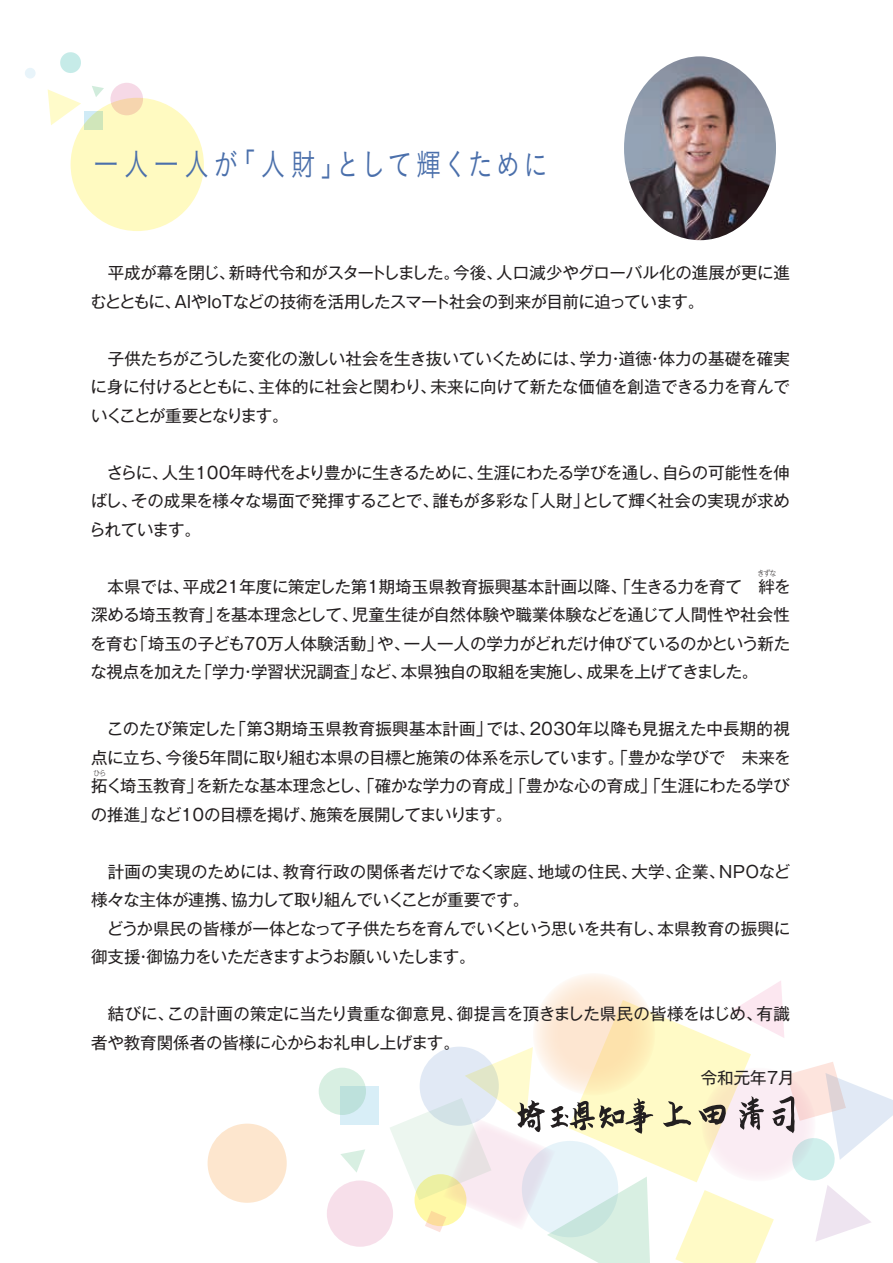
<style>
.page{position:relative;width:893px;height:1263px;background:#fff}
.page>*{position:absolute;margin:0;border:0;box-sizing:border-box;transform-origin:0 0}
.t1{font:31.5px "Koburina Go Std W3";letter-spacing:.115em;color:#4a6fab;scale:.8 1}
.t2{font:16.5px/28.5px "Gothic MB101 Pro";letter-spacing:-.02em;color:#231f20;text-align:justify}
.t3{font:16.5px/28.5px "Gothic MB101 Pro";letter-spacing:-.04em;color:#231f20}
.t4{font:300 7.5px "Gothic MB101 Pro";color:#231f20;scale:.89 1}
</style>
<div class="page">
<div style="left:319px;top:1068px;width:47px;height:47px;background:#d8efe2;border-radius:50%"></div>
<svg style="left:340px;top:1086px;width:38px;height:39px"></svg>
<div style="left:208px;top:1123px;width:79px;height:80px;background:#fde6ce;border-radius:50%"></div>
<div style="left:327px;top:1180px;width:66px;height:67px;background:#f7dfea;border-radius:50%"></div>
<svg style="left:340px;top:1149px;width:25px;height:23px"></svg>
<img style="left:624px;top:56px;width:152px;height:184px">
<svg style="left:389px;top:980px;width:504px;height:283px"></svg>
<div style="left:71px;top:98px;width:133px;height:133px;background:#fffac1;border-radius:50%"></div>
<svg style="left:84px;top:111px;width:19px;height:19px"></svg>
<svg style="left:110px;top:83px;width:33px;height:32px"></svg>
<div style="left:25px;top:68px;width:11px;height:11px;background:#e8f4fa;border-radius:50%"></div>
<svg style="left:48px;top:89px;width:33px;height:36px"></svg>
<svg style="left:92px;top:86px;width:12px;height:11px"></svg>
<svg style="left:60px;top:52px;width:21px;height:21px"></svg>
<h1 class="t1" style="left:94px;top:141px;width:570px">一人一人が「人財」として輝くために</h1>
<p class="t3" style="left:90px;top:257px;width:701px">　平成が幕を閉じ、新時代令和がスタートしました。今後、人口減少やグローバル化の進展が更に進むとともに、ＡＩやＩｏＴなどの技術を活用したスマート社会の到来が目前に迫っています。</p>
<p class="t2" style="left:91px;top:342px;width:701px">　子供たちがこうした変化の激しい社会を生き抜いていくためには、学力・道徳・体力の基礎を確実に身に付けるとともに、主体的に社会と関わり、未来に向けて新たな価値を創造できる力を育んでいくことが重要となります。</p>
<p class="t2" style="left:89px;top:456px;width:702px">　さらに、人生１００年時代をより豊かに生きるために、生涯にわたる学びを通し、自らの可能性を伸ばし、その成果を様々な場面で発揮することで、誰もが多彩な「人財」として輝く社会の実現が求められています。</p>
<p class="t4" style="left:757px;top:567px;width:23px">きずな</p>
<p class="t2" style="left:90px;top:570px;width:702px">　本県では、平成２１年度に策定した第1期埼玉県教育振興基本計画以降、「生きる力を育て　絆を深める埼玉教育」を基本理念として、児童生徒が自然体験や職業体験などを通じて人間性や社会性を育む「埼玉の子ども７０万人体験活動」や、一人一人の学力がどれだけ伸びているのかという新たな視点を加えた「学力・学習状況調査」など、本県独自の取組を実施し、成果を上げてきました。</p>
<p class="t2" style="left:91px;top:713px;width:701px">　このたび策定した「第３期埼玉県教育振興基本計画」では、２０３０年以降も見据えた中長期的視点に立ち、今後５年間に取り組む本県の目標と施策の体系を示しています。「豊かな学びで　未来を拓く埼玉教育」を新たな基本理念とし、「確かな学力の育成」「豊かな心の育成」「生涯にわたる学びの推進」など１０の目標を掲げ、施策を展開してまいります。</p>
<p class="t4" style="left:94px;top:767px;width:16px">ひら</p>
<p class="t2" style="left:91px;top:855px;width:701px;text-align:left">　計画の実現のためには、教育行政の関係者だけでなく家庭、地域の住民、大学、企業、ＮＰＯなど様々な主体が連携、協力して取り組んでいくことが重要です。<br>　どうか県民の皆様が一体となって子供たちを育んでいくという思いを共有し、本県教育の振興に御支援・御協力をいただきますようお願いいたします。</p>
<p class="t2" style="left:91px;top:998px;width:700px">　結びに、この計画の策定に当たり貴重な御意見、御提言を頂きました県民の皆様をはじめ、有識者や教育関係者の皆様に心からお礼申し上げます。</p>
<p class="t2" style="left:701px;top:1061px;width:95px">令和元年７月</p>
</div>
